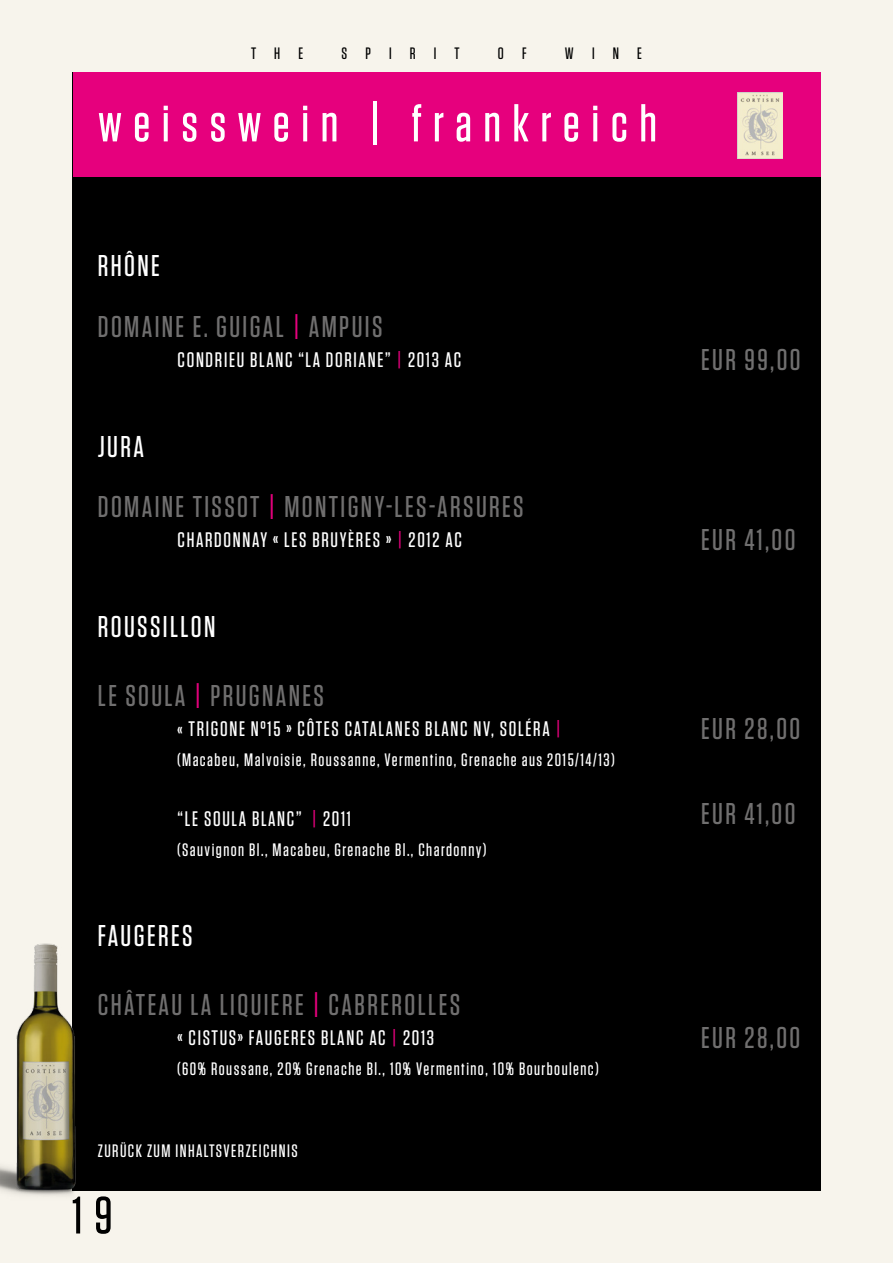
<style>
.page{position:relative;width:893px;height:1263px;background:#f7f4ec}
.page>*{position:absolute;margin:0;border:0;box-sizing:border-box;transform-origin:0 0}
.t1{font:500 52.5px "Tungsten";letter-spacing:.22em;color:#fff}
.t2{font:500 52.5px "Tungsten";color:#000}
.t3{font:500 30px/60.6px "Tungsten";letter-spacing:.08em;color:#706f6f}
.t4{font:500 30px "Tungsten";letter-spacing:.08em;color:#fff}
.t5{font:500 21px "Tungsten";letter-spacing:.08em;color:#fff}
.t6{font:500 18px "Tungsten";letter-spacing:.08em;color:#fff}
.t7{font:500 16.5px "Tungsten";letter-spacing:1.1em;color:#000}
.s1{color:#fff}
.s2{color:#e6007d}
</style>
<div class="page">
<div style="left:72px;top:72px;width:749px;height:1119px;background:#000"></div>
<div style="left:73px;top:72px;width:748px;height:104px;background:#e6007d"></div>
<img style="left:737px;top:92px;width:46px;height:67px">
<img style="left:0;top:943px;width:76px;height:253px">
<p class="t7" style="left:251px;top:45px;width:54px">THE</p>
<p class="t7" style="left:341px;top:45px;width:120px">SPIRIT</p>
<p class="t7" style="left:498px;top:45px;width:30px">O F</p>
<p class="t7" style="left:565px;top:45px;width:78px">WINE</p>
<h1 class="t1" style="left:98px;top:96px;width:561px">weisswein | frankreich</h1>
<h2 class="t3" style="left:98px;top:236px;width:286px"><span class="s1">RHÔNE<br></span>DOMAINE E. GUIGAL <span class="s2">|</span> AMPUIS</h2>
<p class="t5" style="left:178px;top:348px;width:285px">CONDRIEU BLANC “LA DORIANE” <span class="s2">|</span> 2013 AC</p>
<h2 class="t3" style="left:98px;top:416px;width:427px"><span class="s1">JURA<br></span>DOMAINE TISSOT <span class="s2">|</span> MONTIGNY-LES-ARSURES</h2>
<p class="t5" style="left:178px;top:529px;width:286px">CHARDONNAY « LES BRUYÈRES » <span class="s2">|</span> 2012 AC</p>
<h2 class="t4" style="left:98px;top:611px;width:119px">ROUSSILLON</h2>
<h2 class="t3" style="left:98px;top:666px;width:228px">LE SOULA <span class="s2">|</span> PRUGNANES</h2>
<p class="t5" style="left:178px;top:718px;width:385px">« TRIGONE N°15 » CÔTES CATALANES BLANC NV, SOLÉRA <span class="s2">|</span></p>
<p class="t6" style="left:177px;top:750px;width:439px">(Macabeu, Malvoisie, Roussanne, Vermentino, Grenache aus 2015/14/13)</p>
<p class="t5" style="left:178px;top:808px;width:175px">“LE SOULA BLANC” <span class="s2">|</span> 2011</p>
<p class="t6" style="left:177px;top:840px;width:311px">(Sauvignon Bl., Macabeu, Grenache Bl., Chardonny)</p>
<h2 class="t4" style="left:98px;top:920px;width:96px">FAUGERES</h2>
<h2 class="t3" style="left:98px;top:975px;width:364px">CHÂTEAU LA LIQUIERE <span class="s2">|</span> CABREROLLES</h2>
<p class="t5" style="left:178px;top:1027px;width:258px">« CISTUS» FAUGERES BLANC AC <span class="s2">|</span> 2013</p>
<p class="t6" style="left:177px;top:1059px;width:423px">(60% Roussane, 20% Grenache Bl., 10% Vermentino, 10% Bourboulenc)</p>
<p class="t6" style="left:98px;top:1141px;width:201px">ZURÜCK ZUM INHALTSVERZEICHNIS</p>
<h1 class="t2" style="left:72px;top:1188px;width:42px">19</h1>
<h2 class="t3" style="left:701px;top:330px;width:101px">EUR 99,00</h2>
<h2 class="t3" style="left:701px;top:509px;width:96px">EUR 41,00</h2>
<h2 class="t3" style="left:701px;top:699px;width:101px">EUR 28,00</h2>
<h2 class="t3" style="left:701px;top:784px;width:96px">EUR 41,00</h2>
<h2 class="t3" style="left:701px;top:1007px;width:101px">EUR 28,00</h2>
</div>
